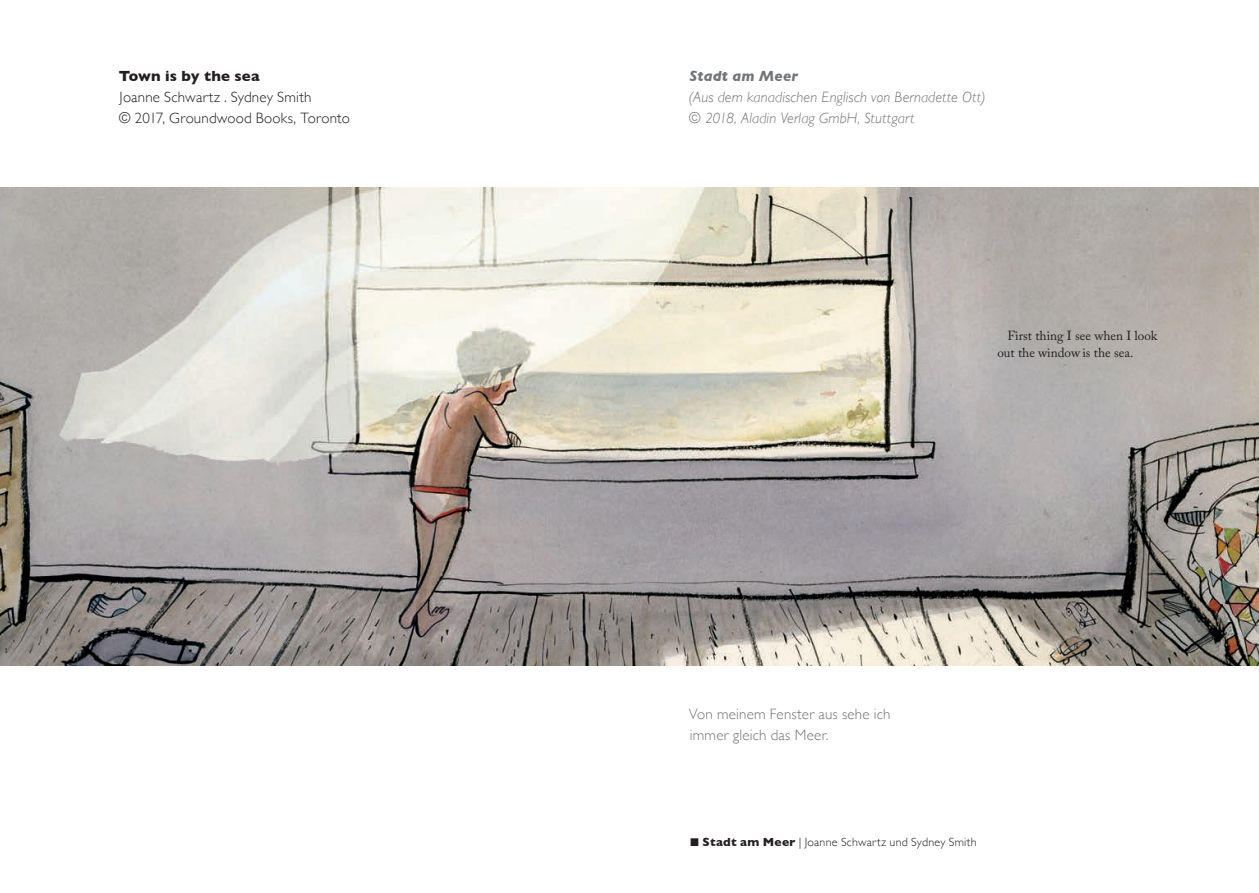
<style>
.page{position:relative;width:1259px;height:893px;background:#fff}
.page>*{position:absolute;margin:0;border:0;box-sizing:border-box;transform-origin:0 0}
.t1{font:italic 300 15px "Gill Sans";letter-spacing:.005em;color:#727477}
.t2{font:300 15px "Gill Sans";letter-spacing:.01em;color:#231f20}
.t3{font:300 15px "Gill Sans";letter-spacing:.01em;color:#727477}
.t4{font:700 15px "Gill Sans";letter-spacing:.005em;color:#231f20}
.t5{font:italic 700 15px "Gill Sans";letter-spacing:.01em;color:#727477}
.t6{font:13.2px/17.2px "Adobe Caslon Pro";color:#231f20}
.t7{font:300 12px "Gill Sans";letter-spacing:.02em;color:#231f20}
.s1{font-family:"Blickfang";font-weight:400}
.s2{font-weight:700}
</style>
<div class="page">
<img style="left:0;top:187px;width:1259px;height:478px">
<p class="t4" style="left:119px;top:64px;width:142px">Town is by the sea</p>
<p class="t2" style="left:120px;top:85px;width:193px">Joanne Schwartz . Sydney Smith</p>
<p class="t2" style="left:119px;top:107px;width:233px">© 2017, Groundwood Books, Toronto</p>
<p class="t5" style="left:689px;top:67px;width:110px">Stadt am Meer</p>
<p class="t1" style="left:689px;top:89px;width:298px">(Aus dem kanadischen Englisch von Bernadette Ott)</p>
<p class="t1" style="left:689px;top:110px;width:227px">© 2018, Aladin Verlag GmbH, Stuttgart</p>
<p class="t6" style="left:997px;top:326px;width:162px;text-indent:10px">First thing I see when I look out the window is the sea.</p>
<p class="t3" style="left:689px;top:702px;width:203px">Von meinem Fenster aus sehe ich</p>
<p class="t3" style="left:690px;top:723px;width:140px">immer gleich das Meer.</p>
<p class="t7" style="left:689px;top:833px;width:288px"><span class="s1">B</span> <span class="s2">Stadt am Meer</span> | Joanne Schwartz und Sydney Smith</p>
</div>
